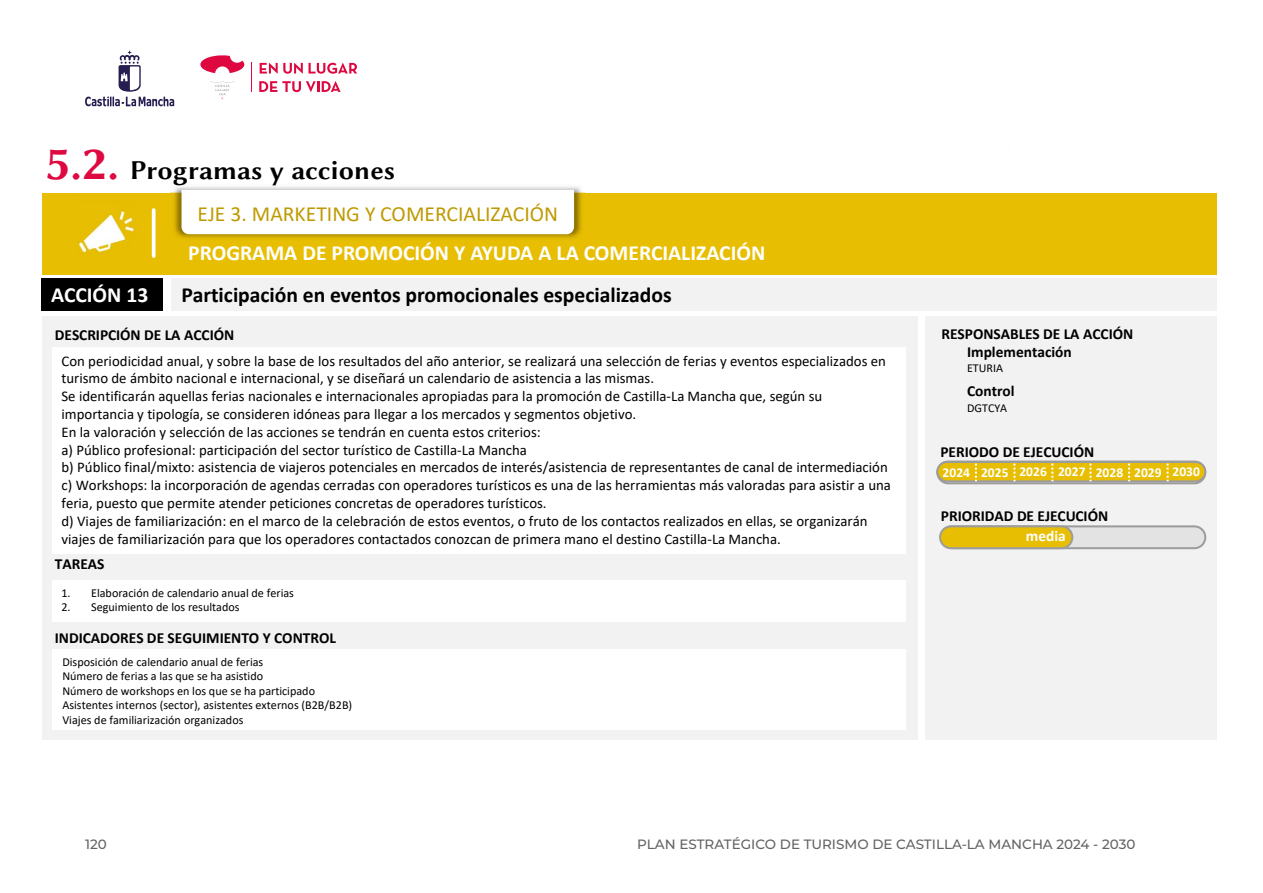
<style>
.page{position:relative;width:1263px;height:893px;background:#fff}
.page>*{position:absolute;margin:0;border:0;box-sizing:border-box;transform-origin:0 0}
.t1{font:27px "Linux Biolinum GB";color:#000}
.t2{font:700 21.6px "Calibri";color:#fff}
.t3{font:700 21.6px "Calibri";color:#000}
.t4{font:21.6px "Calibri";color:#be9a02}
.t5{font:700 15.45px "Calibri";color:#000}
.t6{font:700 15.45px "Calibri";color:#fff}
.t7{font:14.85px/17.9px "Calibri";color:#000}
.t8{font:500 13.5px "Montserrat";color:#646363}
.t9{font:700 13.5px "Calibri";color:#fff}
.t10{font:12.15px/14.5px "Calibri";color:#000}
.t11{font:12px "Calibri";color:#000}
.s1{font-size:48.6px;color:#df0942}
</style>
<div class="page">
<svg style="left:200px;top:55px;width:44px;height:18px"></svg>
<svg style="left:210px;top:81px;width:25px;height:18px"></svg>
<svg style="left:260px;top:63px;width:97px;height:11px"></svg>
<svg style="left:259px;top:81px;width:82px;height:11px"></svg>
<svg style="left:85px;top:51px;width:89px;height:55px"></svg>
<div style="left:925px;top:316px;width:291px;height:423px;background:#f2f2f2"></div>
<div style="left:41px;top:278px;width:122px;height:33px;background:#000"></div>
<div style="left:42px;top:316px;width:875px;height:423px;background:#f2f2f2"></div>
<div style="left:52px;top:347px;width:853px;height:206px;background:#fff"></div>
<div style="left:52px;top:581px;width:853px;height:41px;background:#fff"></div>
<div style="left:42px;top:193px;width:1174px;height:81px;background:#e8be02"></div>
<div style="left:171px;top:278px;width:1045px;height:33px;background:#f2f2f2"></div>
<div style="left:53px;top:649px;width:853px;height:81px;background:#fff"></div>
<svg style="left:152px;top:208px;width:4px;height:50px"></svg>
<img style="left:171px;top:186px;width:414px;height:56px">
<div style="left:182px;top:190px;width:392px;height:44px;background:#fff"></div>
<img style="left:78px;top:211px;width:56px;height:42px">
<div style="left:941px;top:526px;width:264px;height:22px;background:#e3e3e3;border-radius:11px"></div>
<div style="left:940px;top:525px;width:266px;height:24px;border:2px solid #9d9c9c;border-radius:11px"></div>
<div style="left:940px;top:526px;width:132px;height:22px;background:#e8be02;border-radius:11px"></div>
<div style="left:939px;top:525px;width:134px;height:24px;border:2px solid #9d9c9c;border-radius:11px"></div>
<div style="left:936px;top:460px;width:270px;height:24px;border:2px solid #9d9c9c;border-radius:11px"></div>
<div style="left:937px;top:462px;width:268px;height:19px;background:#e8be02;border-radius:10px"></div>
<div style="left:936px;top:461px;width:270px;height:21px;border:2px solid #9d9c9c;border-radius:10px"></div>
<svg style="left:975px;top:463px;width:2px;height:18px"></svg>
<svg style="left:1013px;top:463px;width:2px;height:18px"></svg>
<svg style="left:1051px;top:463px;width:2px;height:18px"></svg>
<svg style="left:1089px;top:463px;width:2px;height:18px"></svg>
<svg style="left:1128px;top:463px;width:2px;height:18px"></svg>
<svg style="left:1166px;top:463px;width:3px;height:18px"></svg>
<h1 class="t1" style="left:45px;top:151px;width:351px"><span class="s1">5.2.</span> Programas y acciones</h1>
<h2 class="t4" style="left:198px;top:199px;width:362px">EJE 3. MARKETING Y COMERCIALIZACIÓN</h2>
<h2 class="t2" style="left:51px;top:280px;width:99px">ACCIÓN 13</h2>
<h2 class="t2" style="left:188px;top:237px;width:579px">PROGRAMA DE PROMOCIÓN Y AYUDA A LA COMERCIALIZACIÓN</h2>
<h2 class="t3" style="left:182px;top:280px;width:492px">Participación en eventos promocionales especializados</h2>
<p class="t5" style="left:55px;top:324px;width:181px">DESCRIPCIÓN DE LA ACCIÓN</p>
<p class="t7" style="left:61px;top:351px;width:831px">Con periodicidad anual, y sobre la base de los resultados del año anterior, se realizará una selección de ferias y eventos especializados en turismo de ámbito nacional e internacional, y se diseñará un calendario de asistencia a las mismas.<br>Se identificarán aquellas ferias nacionales e internacionales apropiadas para la promoción de Castilla-La Mancha que, según su importancia y tipología, se consideren idóneas para llegar a los mercados y segmentos objetivo.<br>En la valoración y selección de las acciones se tendrán en cuenta estos criterios:<br>a) Público profesional: participación del sector turístico de Castilla-La Mancha<br>b) Público final/mixto: asistencia de viajeros potenciales en mercados de interés/asistencia de representantes de canal de intermediación c) Workshops: la incorporación de agendas cerradas con operadores turísticos es una de las herramientas más valoradas para asistir a una feria, puesto que permite atender peticiones concretas de operadores turísticos.<br>d) Viajes de familiarización: en el marco de la celebración de estos eventos, o fruto de los contactos realizados en ellas, se organizarán viajes de familiarización para que los operadores contactados conozcan de primera mano el destino Castilla-La Mancha.</p>
<p class="t5" style="left:55px;top:553px;width:51px">TAREAS</p>
<p class="t10" style="left:61px;top:585px;width:234px">1. Elaboración de calendario anual de ferias</p>
<p class="t10" style="left:61px;top:600px;width:180px">2. Seguimiento de los resultados</p>
<p class="t5" style="left:55px;top:627px;width:283px">INDICADORES DE SEGUIMIENTO Y CONTROL</p>
<p class="t10" style="left:62px;top:654px;width:291px">Disposición de calendario anual de ferias<br>Número de ferias a las que se ha asistido<br>Número de workshops en los que se ha participado Asistentes internos (sector), asistentes externos (B2B/B2B)<br>Viajes de familiarización organizados</p>
<p class="t5" style="left:941px;top:323px;width:193px">RESPONSABLES DE LA ACCIÓN</p>
<p class="t5" style="left:967px;top:341px;width:106px">Implementación</p>
<p class="t11" style="left:967px;top:360px;width:38px">ETURIA</p>
<p class="t5" style="left:967px;top:380px;width:49px">Control</p>
<p class="t11" style="left:967px;top:399px;width:42px">DGTCYA</p>
<p class="t5" style="left:940px;top:441px;width:155px">PERIODO DE EJECUCIÓN</p>
<p class="t9" style="left:942px;top:463px;width:259px">2024 2025 2026 2027 2028 2029 2030</p>
<p class="t5" style="left:941px;top:505px;width:169px">PRIORIDAD DE EJECUCIÓN</p>
<p class="t6" style="left:1026px;top:525px;width:41px">media</p>
<p class="t8" style="left:85px;top:835px;width:23px">120</p>
<p class="t8" style="left:637px;top:835px;width:500px">PLAN ESTRATÉGICO DE TURISMO DE CASTILLA-LA MANCHA 2024 - 2030</p>
</div>
